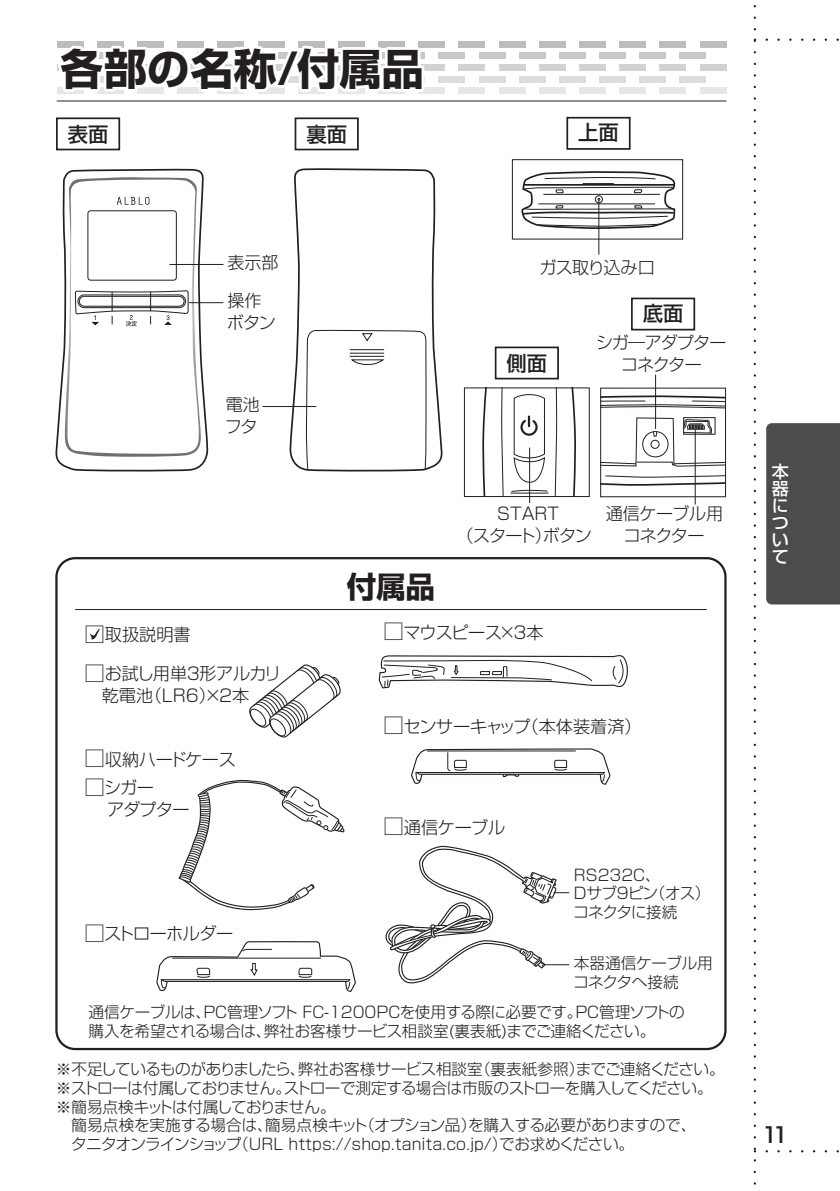
<style>
.page{position:relative;width:840px;height:1191px;background:#fff}
.page>*{position:absolute;margin:0;border:0;box-sizing:border-box;transform-origin:0 0}
.t1{font:700 42.6px "Shin Go Pro";letter-spacing:.015em;color:#231f20}
.t2{font:700 29.6px "Shin Go Pro";color:#231f20}
.t3{font:500 22.6px "ITC Avant Garde Std";color:#231f20}
.t4{font:500 20.2px "Shin Go Pro";color:#231f20}
.t5{font:300 17.2px/21.8px "Shin Go Pro";letter-spacing:-.03em;color:#231f20}
.t6{font:300 17.2px/21.8px "Shin Go Pro";letter-spacing:-.05em;color:#231f20}
.t7{font:300 17.2px "Shin Go Pro";letter-spacing:-.01em;color:#231f20}
.t8{font:300 17px/21.8px "Shin Go Pro";letter-spacing:-.03em;color:#231f20;text-align:center}
.t9{font:300 17px/21.8px "Shin Go Pro";letter-spacing:-.055em;color:#231f20;text-align:center}
.t10{font:500 17px/17px "Shin Go Pro";color:#fff;text-align:justify}
.t11{font:300 15.6px/18.8px "Shin Go Pro";letter-spacing:-.02em;color:#231f20}
.s1{font-size:20.2px}
</style>
<div class="page">
<svg style="left:55px;top:168px;width:154px;height:304px"></svg>
<svg style="left:64px;top:177px;width:137px;height:280px"></svg>
<div style="left:55px;top:557px;width:671px;height:493px;border:2px solid #231f20;border-radius:19px"></div>
<hr style="left:75px;top:609px;width:631px;height:1px;background:#231f20">
<div style="left:56px;top:117px;width:64px;height:33px;border:2px solid #231f20"></div>
<div style="left:294px;top:117px;width:64px;height:33px;border:2px solid #231f20"></div>
<div style="left:494px;top:346px;width:64px;height:33px;border:2px solid #231f20"></div>
<div style="left:630px;top:297px;width:64px;height:33px;border:2px solid #231f20"></div>
<hr style="left:529px;top:447px;width:1px;height:56px;background:#231f20">
<hr style="left:694px;top:430px;width:1px;height:74px;background:#231f20">
<hr style="left:655px;top:374px;width:1px;height:55px;background:#231f20">
<hr style="left:169px;top:264px;width:54px;height:1px;background:#231f20">
<hr style="left:189px;top:302px;width:34px;height:1px;background:#231f20">
<hr style="left:262px;top:406px;width:54px;height:1px;background:#231f20">
<svg style="left:513px;top:394px;width:32px;height:90px"></svg>
<svg style="left:501px;top:389px;width:3px;height:106px"></svg>
<svg style="left:482px;top:389px;width:5px;height:106px"></svg>
<svg style="left:554px;top:389px;width:3px;height:106px"></svg>
<svg style="left:571px;top:389px;width:5px;height:106px"></svg>
<hr style="left:510px;top:493px;width:38px;height:1px;background:#231f20">
<svg style="left:511px;top:490px;width:37px;height:2px"></svg>
<div style="left:464px;top:387px;width:125px;height:110px;border:1px solid #231f20"></div>
<svg style="left:602px;top:395px;width:121px;height:13px"></svg>
<svg style="left:602px;top:417px;width:121px;height:78px"></svg>
<div style="left:600px;top:388px;width:125px;height:109px;border:1px solid #231f20"></div>
<svg style="left:249px;top:664px;width:92px;height:74px"></svg>
<svg style="left:385px;top:845px;width:184px;height:139px"></svg>
<svg style="left:178px;top:779px;width:166px;height:131px"></svg>
<svg style="left:289px;top:168px;width:153px;height:304px"></svg>
<svg style="left:306px;top:329px;width:120px;height:142px"></svg>
<svg style="left:90px;top:628px;width:10px;height:11px"></svg>
<div style="left:566px;top:117px;width:64px;height:33px;border:2px solid #231f20"></div>
<div style="left:512px;top:159px;width:170px;height:80px;border:1px solid #231f20"></div>
<svg style="left:521px;top:171px;width:154px;height:59px"></svg>
<hr style="left:598px;top:200px;width:1px;height:55px;background:#231f20">
<svg style="left:378px;top:655px;width:249px;height:34px"></svg>
<svg style="left:156px;top:941px;width:200px;height:51px"></svg>
<svg style="left:411px;top:748px;width:199px;height:37px"></svg>
<hr style="left:57px;top:101px;width:669px;height:1px;background:#231f20">
<div style="left:57px;top:41px;width:26px;height:6px;background:#bcbdc0"></div>
<div style="left:97px;top:41px;width:27px;height:6px;background:#bcbdc0"></div>
<div style="left:137px;top:41px;width:27px;height:6px;background:#bcbdc0"></div>
<div style="left:177px;top:41px;width:27px;height:6px;background:#bcbdc0"></div>
<div style="left:217px;top:41px;width:27px;height:6px;background:#bcbdc0"></div>
<div style="left:257px;top:41px;width:27px;height:6px;background:#bcbdc0"></div>
<div style="left:298px;top:41px;width:26px;height:6px;background:#bcbdc0"></div>
<div style="left:338px;top:41px;width:26px;height:6px;background:#bcbdc0"></div>
<div style="left:378px;top:41px;width:27px;height:6px;background:#bcbdc0"></div>
<div style="left:418px;top:41px;width:27px;height:6px;background:#bcbdc0"></div>
<div style="left:458px;top:41px;width:27px;height:6px;background:#bcbdc0"></div>
<div style="left:498px;top:41px;width:27px;height:6px;background:#bcbdc0"></div>
<div style="left:538px;top:41px;width:27px;height:6px;background:#bcbdc0"></div>
<div style="left:578px;top:41px;width:27px;height:6px;background:#bcbdc0"></div>
<div style="left:619px;top:41px;width:26px;height:6px;background:#bcbdc0"></div>
<div style="left:659px;top:41px;width:27px;height:6px;background:#bcbdc0"></div>
<div style="left:699px;top:41px;width:27px;height:6px;background:#bcbdc0"></div>
<div style="left:418px;top:64px;width:27px;height:7px;background:#d1d2d4"></div>
<div style="left:458px;top:64px;width:27px;height:7px;background:#d1d2d4"></div>
<div style="left:498px;top:64px;width:27px;height:7px;background:#d1d2d4"></div>
<div style="left:538px;top:64px;width:27px;height:7px;background:#d1d2d4"></div>
<div style="left:578px;top:64px;width:27px;height:7px;background:#d1d2d4"></div>
<div style="left:619px;top:64px;width:26px;height:7px;background:#d1d2d4"></div>
<div style="left:659px;top:64px;width:27px;height:7px;background:#d1d2d4"></div>
<div style="left:699px;top:64px;width:27px;height:7px;background:#d1d2d4"></div>
<div style="left:438px;top:52px;width:27px;height:7px;background:#c7c8ca"></div>
<div style="left:478px;top:52px;width:27px;height:7px;background:#c7c8ca"></div>
<div style="left:518px;top:52px;width:27px;height:7px;background:#c7c8ca"></div>
<div style="left:558px;top:52px;width:27px;height:7px;background:#c7c8ca"></div>
<div style="left:599px;top:52px;width:26px;height:7px;background:#c7c8ca"></div>
<div style="left:639px;top:52px;width:26px;height:7px;background:#c7c8ca"></div>
<div style="left:679px;top:52px;width:27px;height:7px;background:#c7c8ca"></div>
<div style="left:418px;top:88px;width:27px;height:6px;background:#e6e7e9"></div>
<div style="left:458px;top:88px;width:27px;height:6px;background:#e6e7e9"></div>
<div style="left:498px;top:88px;width:27px;height:6px;background:#e6e7e9"></div>
<div style="left:538px;top:88px;width:27px;height:6px;background:#e6e7e9"></div>
<div style="left:578px;top:88px;width:27px;height:6px;background:#e6e7e9"></div>
<div style="left:619px;top:88px;width:26px;height:6px;background:#e6e7e9"></div>
<div style="left:659px;top:88px;width:27px;height:6px;background:#e6e7e9"></div>
<div style="left:699px;top:88px;width:27px;height:6px;background:#e6e7e9"></div>
<div style="left:438px;top:76px;width:27px;height:7px;background:#dcdddf"></div>
<div style="left:478px;top:76px;width:27px;height:7px;background:#dcdddf"></div>
<div style="left:518px;top:76px;width:27px;height:7px;background:#dcdddf"></div>
<div style="left:558px;top:76px;width:27px;height:7px;background:#dcdddf"></div>
<div style="left:599px;top:76px;width:26px;height:7px;background:#dcdddf"></div>
<div style="left:639px;top:76px;width:26px;height:7px;background:#dcdddf"></div>
<div style="left:679px;top:76px;width:27px;height:7px;background:#dcdddf"></div>
<svg style="left:57px;top:42px;width:370px;height:52px"></svg>
<svg style="left:753px;top:5px;width:86px;height:1180px"></svg>
<h1 class="t1" style="left:60px;top:35px;width:365px">各部の名称/付属品</h1>
<p class="t4" style="left:68px;top:117px;width:42px">表面</p>
<p class="t4" style="left:306px;top:117px;width:42px">裏面</p>
<p class="t4" style="left:578px;top:116px;width:42px">上面</p>
<p class="t8" style="left:227px;top:249px;width:53px">表示部</p>
<p class="t8" style="left:227px;top:288px;width:36px">操作</p>
<p class="t8" style="left:225px;top:391px;width:36px;text-align:left">電池フタ</p>
<p class="t5" style="left:85px;top:622px;width:108px"><span class="s1">□</span>取扱説明書</p>
<p class="t5" style="left:85px;top:660px;width:198px"><span class="s1">□</span>お試し用単３形アルカリ　乾電池（LR6）×2本</p>
<p class="t5" style="left:85px;top:746px;width:153px"><span class="s1">□</span>収納ハードケース</p>
<p class="t6" style="left:85px;top:775px;width:106px"><span class="s1">□</span>シガー<br>　 アダプター</p>
<p class="t5" style="left:85px;top:920px;width:150px"><span class="s1">□</span>ストローホルダー</p>
<p class="t5" style="left:539px;top:254px;width:117px">ガス取り込み口</p>
<p class="t4" style="left:506px;top:346px;width:42px">側面</p>
<p class="t4" style="left:642px;top:297px;width:42px">底面</p>
<p class="t9" style="left:595px;top:330px;width:132px">シガ―アダプターコネクター</p>
<h2 class="t2" style="left:346px;top:563px;width:90px">付属品</h2>
<p class="t8" style="left:456px;top:500px;width:137px">START<br>（スタート）ボタン</p>
<p class="t8" style="left:605px;top:500px;width:119px">通信ケーブル用コネクター</p>
<p class="t6" style="left:383px;top:619px;width:161px"><span class="s1">□</span>マウスピース×3本</p>
<p class="t7" style="left:383px;top:712px;width:259px"><span class="s1">□</span>センサーキャップ（本体装着済）</p>
<p class="t5" style="left:383px;top:814px;width:123px"><span class="s1">□</span>通信ケーブル</p>
<p class="t11" style="left:573px;top:863px;width:139px">RS232C、<br>Dサブ9ピン（オス）コネクタに接続</p>
<p class="t11" style="left:573px;top:951px;width:141px">本器通信ケーブル用コネクタへ接続</p>
<p class="t11" style="left:88px;top:1001px;width:597px">通信ケーブルは、PC管理ソフト FC-1200PCを使用する際に必要です。PC管理ソフトの購入を希望される場合は、弊社お客様サービス相談室(裏表紙)までご連絡ください。</p>
<p class="t11" style="left:56px;top:1058px;width:670px">※不足しているものがありましたら、弊社お客様サービス相談室（裏表紙参照）までご連絡ください。</p>
<p class="t11" style="left:56px;top:1076px;width:658px">※ストローは付属しておりません。ストローで測定する場合は市販のストローを購入してください。</p>
<p class="t11" style="left:56px;top:1095px;width:281px">※簡易点検キットは付属しておりません。</p>
<p class="t11" style="left:71px;top:1114px;width:626px">簡易点検を実施する場合は、簡易点検キット（オプション品）を購入する必要がありますので、</p>
<p class="t11" style="left:56px;top:1132px;width:579px">　タニタオンラインショップ（URL https://shop.tanita.co.jp/）でお求めください。</p>
<p class="t10" style="left:771px;top:461px;width:18px">本器について</p>
<h3 class="t3" style="left:763px;top:1120px;width:25px">11</h3>
</div>
